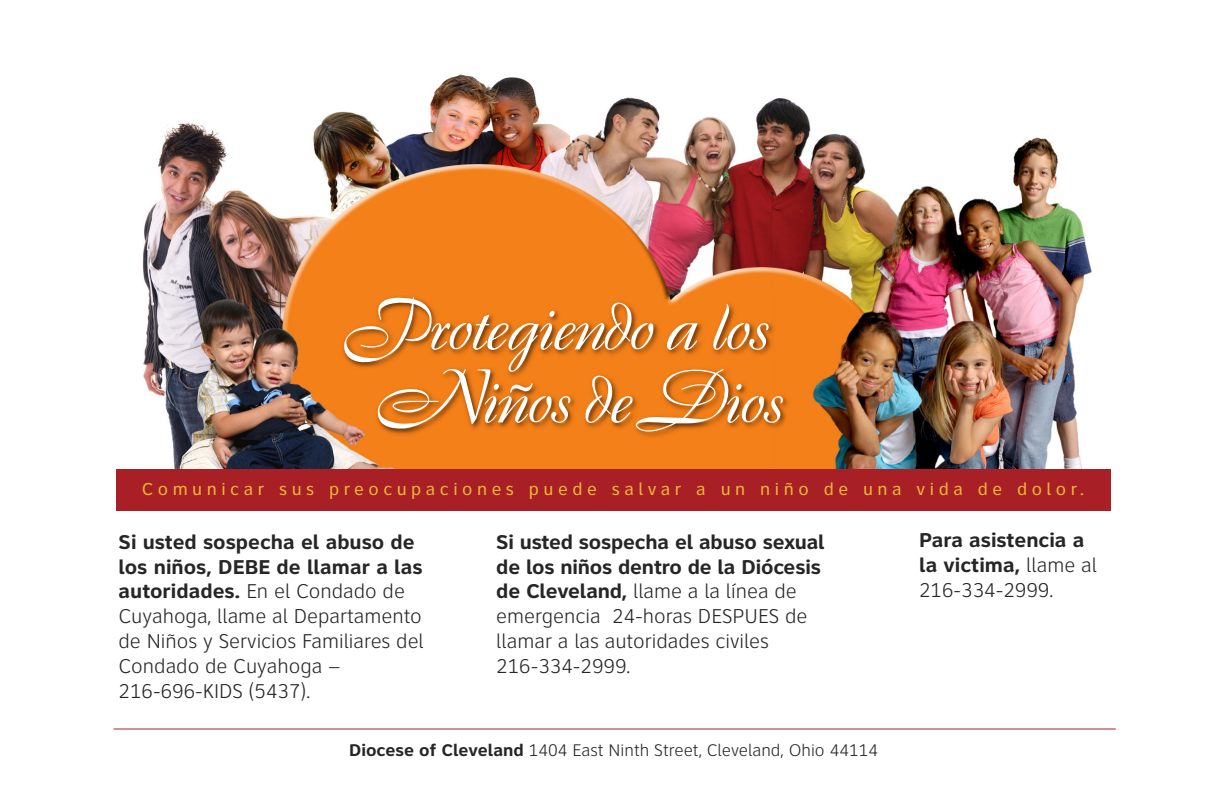
<style>
.page{position:relative;width:1224px;height:792px;background:#fff}
.page>*{position:absolute;margin:0;border:0;box-sizing:border-box;transform-origin:0 0}
.t1{font:73px/73px "OPTI Brandenburg";letter-spacing:-.035em;color:#fff;text-align:center}
.t2{font:300 20.8px/24.9px "Clearview ATT";color:#272627}
.t3{font:700 20.8px/24.9px "Clearview ATT";color:#272627}
.t4{font:18px "Clearview ATT";letter-spacing:.25em;color:#ecb834}
.t5{font:300 17.5px "Clearview ATT";color:#272627}
.s1{font-weight:700}
.s2{font-weight:300}
</style>
<div class="page">
<img style="left:142px;top:74px;width:969px;height:410px">
<img style="left:333px;top:292px;width:671px;height:177px">
<div style="left:116px;top:469px;width:994px;height:42px;background:#a91f26"></div>
<hr style="left:114px;top:729px;width:1002px;height:1px;background:#a91f26">
<h1 class="t1" style="left:338px;top:288px;width:451px">Protegiendo a los<br>Niños deDios</h1>
<p class="t4" style="left:142px;top:483px;width:944px">Comunicar sus preocupaciones puede salvar a un niño de una vida de dolor.</p>
<p class="t2" style="left:119px;top:532px;width:307px"><span class="s1">Si usted sospecha el abuso de los niños, DEBE de llamar a las autoridades.</span> En el Condado de<br>Cuyahoga, llame al Departamento de Niños y Servicios Familiares del<br>Condado de Cuyahoga –<br>216-696-KIDS (5437).</p>
<p class="t2" style="left:496px;top:532px;width:330px"><span class="s1">Si usted sospecha el abuso sexual de los niños dentro de la Diócesis de Cleveland,</span> llame a la línea de emergencia 24-horas DESPUES de llamar a las autoridades civiles<br>216-334-2999.</p>
<p class="t3" style="left:919px;top:530px;width:179px">Para asistencia a la victima, <span class="s2">llame al<br>216-334-2999.</span></p>
<p class="t5" style="left:349px;top:745px;width:531px"><span class="s1">Diocese of Cleveland</span> 1404 East Ninth Street, Cleveland, Ohio 44114</p>
</div>
